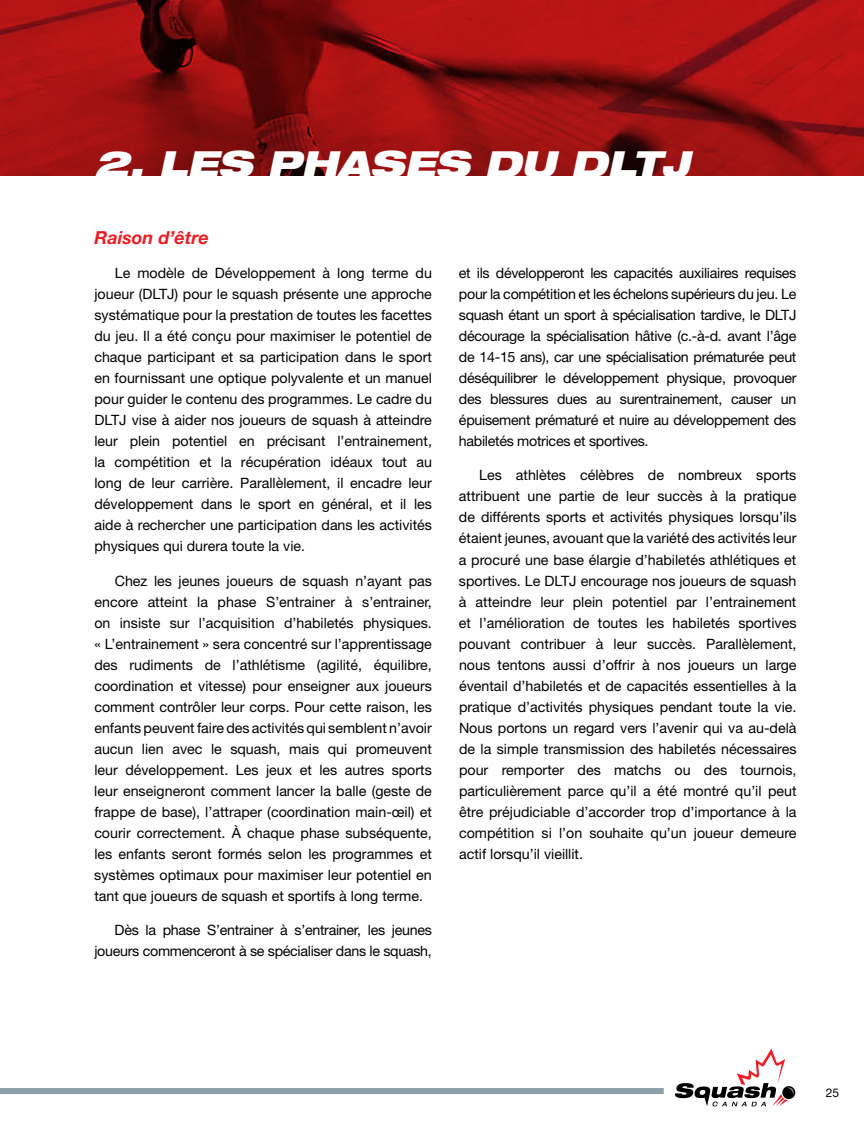
<style>
.page{position:relative;width:864px;height:1134px;background:#fff}
.page>*{position:absolute;margin:0;border:0;box-sizing:border-box;transform-origin:0 0}
.t1{font:italic 900 expanded 36px "Helvetica Neue";color:#fff}
.t2{font:italic 700 18px "Helvetica Neue";color:#ed1d24}
.t3{font:14.25px/21px "Helvetica Neue";color:#000;text-align:justify}
.t4{font:14.25px/21px "Helvetica Neue";letter-spacing:-.02em;color:#000;text-align:right}
.t5{font:12px "Helvetica Neue";color:#000}
</style>
<div class="page">
<svg style="left:0;top:0;width:864px;height:176px;background:#951011"></svg>
<div style="left:0;top:1088px;width:664px;height:6px;background:#8da0aa"></div>
<svg style="left:675px;top:1049px;width:119px;height:57px"></svg>
<h1 class="t1" style="left:94px;top:140px;width:597px">2. LES PHAS ES DU DLTJ</h1>
<p class="t2" style="left:94px;top:226px;width:116px">Raison d’être</p>
<p class="t3" style="left:94px;top:262px;width:339px;text-indent:20px">Le modèle de Développement à long terme du joueur (DLTJ) pour le squash présente une approche systématique pour la prestation de toutes les facettes du jeu. Il a été conçu pour maximiser le potentiel de chaque participant et sa participation dans le sport en fournissant une optique polyvalente et un manuel pour guider le contenu des programmes. Le cadre du DLTJ vise à aider nos joueurs de squash à atteindre leur plein potentiel en précisant l’entrainement, la compétition et la récupération idéaux tout au long de leur carrière. Parallèlement, il encadre leur développement dans le sport en général, et il les aide à rechercher une participation dans les activités physiques qui durera toute la vie.</p>
<p class="t3" style="left:94px;top:570px;width:339px;text-indent:20px">Chez les jeunes joueurs de squash n’ayant pas encore atteint la phase S’entrainer à s’entrainer, on insiste sur l’acquisition d’habiletés physiques. « L’entrainement » sera concentré sur l’apprentissage des rudiments de l’athlétisme (agilité, équilibre, coordination et vitesse) pour enseigner aux joueurs comment contrôler leur corps. Pour cette raison, les enfants peuvent faire des activités qui semblent n’avoir aucun lien avec le squash, mais qui promeuvent leur développement. Les jeux et les autres sports leur enseigneront comment lancer la balle (geste de frappe de base), l’attraper (coordination main-œil) et courir correctement. À chaque phase subséquente, les enfants seront formés selon les programmes et systèmes optimaux pour maximiser leur potentiel en tant que joueurs de squash et sportifs à long terme.</p>
<p class="t4" style="left:94px;top:919px;width:339px">Dès la phase S’entrainer à s’entrainer, les jeunes joueurs commenceront à se spécialiser dans le squash,</p>
<p class="t3" style="left:459px;top:262px;width:339px">et ils développeront les capacités auxiliaires requises pour la compétition et les échelons supérieurs du jeu. Le squash étant un sport à spécialisation tardive, le DLTJ décourage la spécialisation hâtive (c.-à-d. avant l’âge de 14-15 ans), car une spécialisation prématurée peut déséquilibrer le développement physique, provoquer des blessures dues au surentrainement, causer un épuisement prématuré et nuire au développement des habiletés motrices et sportives.</p>
<p class="t3" style="left:459px;top:465px;width:339px;text-indent:20px">Les athlètes célèbres de nombreux sports attribuent une partie de leur succès à la pratique de différents sports et activités physiques lorsqu’ils étaient jeunes, avouant que la variété des activités leur a procuré une base élargie d’habiletés athlétiques et sportives. Le DLTJ encourage nos joueurs de squash à atteindre leur plein potentiel par l’entrainement et l’amélioration de toutes les habiletés sportives pouvant contribuer à leur succès. Parallèlement, nous tentons aussi d’offrir à nos joueurs un large éventail d’habiletés et de capacités essentielles à la pratique d’activités physiques pendant toute la vie.<br>Nous portons un regard vers l’avenir qui va au-delà de la simple transmission des habiletés nécessaires pour remporter des matchs ou des tournois, particulièrement parce qu’il a été montré qu’il peut être préjudiciable d’accorder trop d’importance à la compétition si l’on souhaite qu’un joueur demeure actif lorsqu’il vieillit.</p>
<p class="t5" style="left:826px;top:1085px;width:15px">25</p>
</div>
